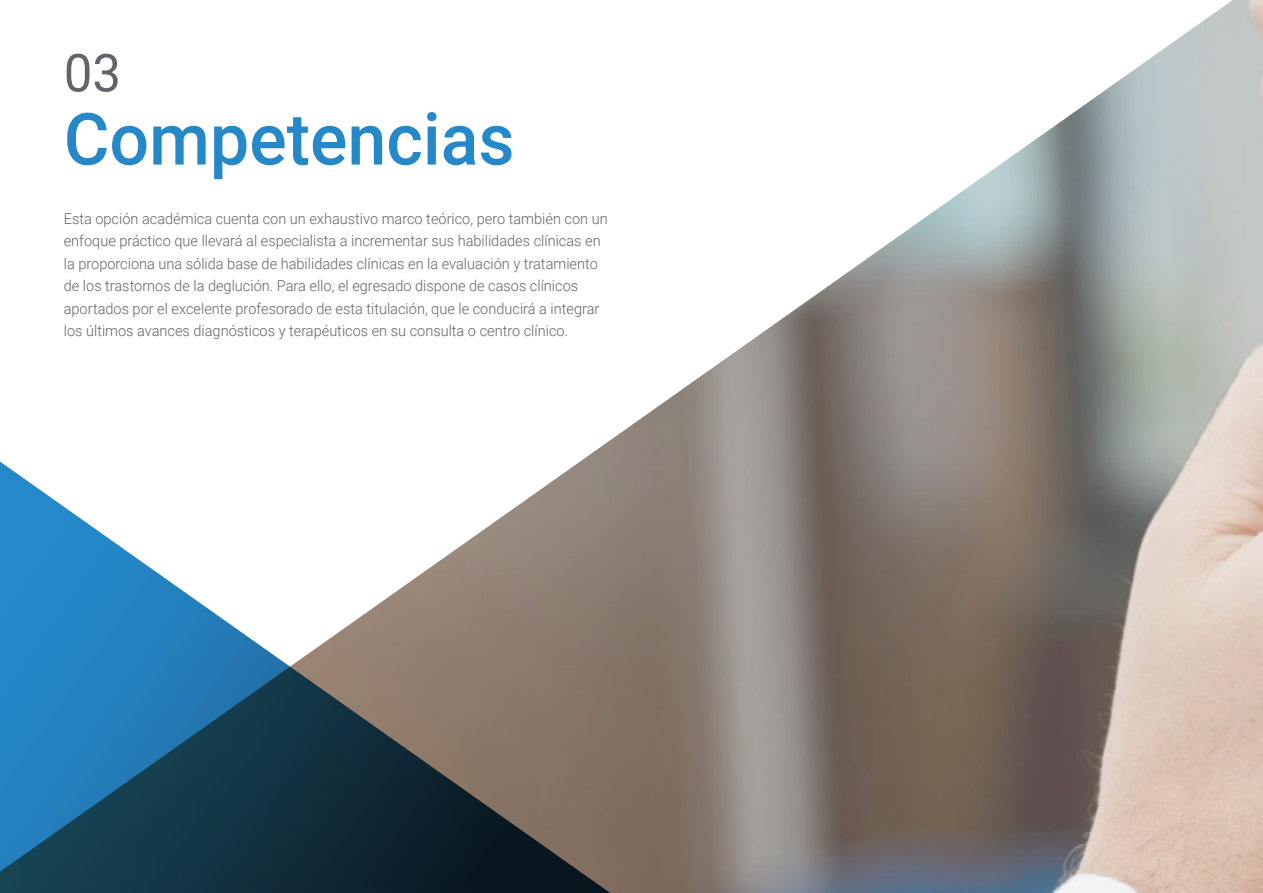
<style>
.page{position:relative;width:1263px;height:893px;background:#fff}
.page>*{position:absolute;margin:0;border:0;box-sizing:border-box;transform-origin:0 0}
.t1{font:500 72px "Roboto";color:#2488c9}
.t2{font:52.5px "Roboto";color:#61646a}
.t3{font:300 15px/22.5px "Roboto";color:#61646a}
</style>
<div class="page">
<img style="left:602px;top:0;width:661px;height:893px">
<svg style="left:0;top:446px;width:640px;height:447px"></svg>
<h2 class="t2" style="left:64px;top:36px;width:59px">03</h2>
<h1 class="t1" style="left:64px;top:89px;width:452px">Competencias</h1>
<p class="t3" style="left:64px;top:207px;width:545px">Esta opción académica cuenta con un exhaustivo marco teórico, pero también con un enfoque práctico que llevará al especialista a incrementar sus habilidades clínicas en la proporciona una sólida base de habilidades clínicas en la evaluación y tratamiento de los trastornos de la deglución. Para ello, el egresado dispone de casos clínicos aportados por el excelente profesorado de esta titulación, que le conducirá a integrar los últimos avances diagnósticos y terapéuticos en su consulta o centro clínico.</p>
</div>
